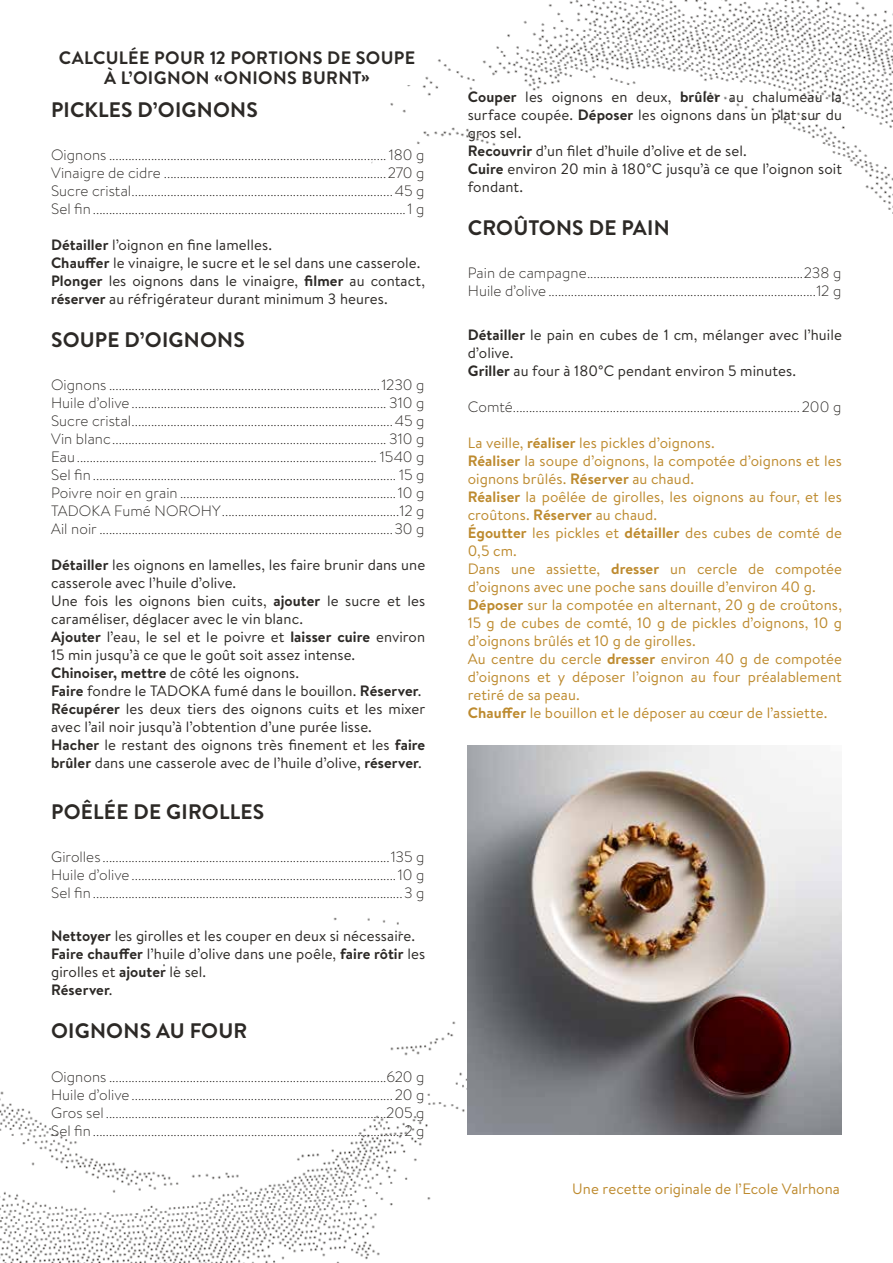
<style>
.page{position:relative;width:893px;height:1263px;background:#fff}
.page>*{position:absolute;margin:0;border:0;box-sizing:border-box;transform-origin:0 0}
.t1{font:700 21px "Brandon Text";letter-spacing:.01em;color:#2c2926}
.t2{font:700 18px/20.2px "Brandon Text";letter-spacing:.02em;color:#2c2926;text-align:center}
.t3{font:300 15px/18px "Brandon Text";letter-spacing:.005em;color:#2c2926;text-align:justify}
.t4{font:15px/18px "Brandon Text";letter-spacing:.005em;color:#2c2926}
.t5{font:15px/18px "Brandon Text";letter-spacing:.005em;color:#bd8a2e}
.s1{font-weight:700}
</style>
<div class="page">
<img style="left:0;top:902px;width:508px;height:361px">
<img style="left:371px;top:0;width:522px;height:214px">
<img style="left:468px;top:745px;width:374px;height:389px">
<div style="left:51px;top:51px;width:374px;height:34px;background:#fff;border-radius:11px"></div>
<p class="t2" style="left:59px;top:47px;width:358px">CALCULÉE POUR 12 PORTIONS DE SOUPE<br>À L’OIGNON «ONIONS BURNT»</p>
<h1 class="t1" style="left:51px;top:95px;width:208px">PICKLES D’OIGNONS</h1>
<p class="t3" style="left:51px;top:145px;width:375px">Oignons ...................................................................................... 180 g Vinaigre de cidre .....................................................................270 g Sucre cristal.................................................................................45 g Sel fin.................................................................................................1 g</p>
<p class="t4" style="left:51px;top:235px;width:376px"><span class="s1">Détailler</span> l’oignon en fine lamelles.<br><span class="s1">Chauffer</span> le vinaigre, le sucre et le sel dans une casserole.<br><span class="s1">Plonger</span> les oignons dans le vinaigre, <span class="s1">filmer</span> au contact, <span class="s1">réserver</span> au réfrigérateur durant minimum 3 heures.</p>
<h1 class="t1" style="left:51px;top:325px;width:195px">SOUPE D’OIGNONS</h1>
<p class="t3" style="left:51px;top:376px;width:375px">Oignons ....................................................................................1230 g Huile d’olive ............................................................................... 310 g Sucre cristal.................................................................................45 g Vin blanc..................................................................................... 310 g Eau............................................................................................. 1540 g Sel fin.............................................................................................. 15 g Poivre noir en grain ...................................................................10 g TADOKA Fumé NOROHY.......................................................12 g Ail noir ...........................................................................................30 g</p>
<p class="t4" style="left:51px;top:556px;width:376px"><span class="s1">Détailler</span> les oignons en lamelles, les faire brunir dans une casserole avec l’huile d’olive.<br>Une fois les oignons bien cuits, <span class="s1">ajouter</span> le sucre et les caraméliser, déglacer avec le vin blanc.<br><span class="s1">Ajouter</span> l’eau, le sel et le poivre et <span class="s1">laisser cuire</span> environ 15 min jusqu’à ce que le goût soit assez intense.<br><span class="s1">Chinoiser, mettre</span> de côté les oignons.<br><span class="s1">Faire</span> fondre le TADOKA fumé dans le bouillon. <span class="s1">Réserver</span>.<br><span class="s1">Récupérer</span> les deux tiers des oignons cuits et les mixer avec l’ail noir jusqu’à l’obtention d’une purée lisse.<br><span class="s1">Hacher</span> le restant des oignons très finement et les <span class="s1">faire brûler</span> dans une casserole avec de l’huile d’olive, <span class="s1">réserver</span>.</p>
<h1 class="t1" style="left:51px;top:797px;width:214px">POÊLÉE DE GIROLLES</h1>
<p class="t3" style="left:51px;top:847px;width:375px">Girolles .........................................................................................135 g Huile d’olive ..................................................................................10 g Sel fin................................................................................................3 g</p>
<p class="t4" style="left:51px;top:926px;width:376px"><span class="s1">Nettoyer</span> les girolles et les couper en deux si nécessaire.<br><span class="s1">Faire chauffer</span> l’huile d’olive dans une poêle, <span class="s1">faire rôtir</span> les girolles et <span class="s1">ajouter</span> le sel.<br><span class="s1">Réserver</span>.</p>
<h1 class="t1" style="left:51px;top:1016px;width:198px">OIGNONS AU FOUR</h1>
<p class="t3" style="left:51px;top:1067px;width:375px">Oignons ......................................................................................620 g Huile d’olive .................................................................................20 g Gros sel .......................................................................................205 g Sel fin................................................................................................2 g</p>
<p class="t4" style="left:468px;top:87px;width:376px"><span class="s1">Couper</span> les oignons en deux, <span class="s1">brûler</span> au chalumeau la surface coupée. <span class="s1">Déposer</span> les oignons dans un plat sur du gros sel.<br><span class="s1">Recouvrir</span> d’un filet d’huile d’olive et de sel.<br><span class="s1">Cuire</span> environ 20 min à 180°C jusqu’à ce que l’oignon soit fondant.</p>
<h1 class="t1" style="left:468px;top:213px;width:203px">CROÛTONS DE PAIN</h1>
<p class="t3" style="left:468px;top:264px;width:375px">Pain de campagne...................................................................238 g<br>Huile d’olive ...................................................................................12 g</p>
<p class="t4" style="left:468px;top:325px;width:376px"><span class="s1">Détailler</span> le pain en cubes de 1 cm, mélanger avec l’huile d’olive.<br><span class="s1">Griller</span> au four à 180°C pendant environ 5 minutes.</p>
<p class="t3" style="left:468px;top:397px;width:375px">Comté.........................................................................................200 g</p>
<p class="t5" style="left:468px;top:433px;width:376px">La veille, <span class="s1">réaliser</span> les pickles d’oignons.<br><span class="s1">Réaliser</span> la soupe d’oignons, la compotée d’oignons et les oignons brûlés. <span class="s1">Réserver</span> au chaud.<br><span class="s1">Réaliser</span> la poêlée de girolles, les oignons au four, et les croûtons. <span class="s1">Réserver</span> au chaud.<br><span class="s1">Égoutter</span> les pickles et <span class="s1">détailler</span> des cubes de comté de 0,5 cm.<br>Dans une assiette, <span class="s1">dresser</span> un cercle de compotée d’oignons avec une poche sans douille d’environ 40 g.<br><span class="s1">Déposer</span> sur la compotée en alternant, 20 g de croûtons, 15 g de cubes de comté, 10 g de pickles d’oignons, 10 g d’oignons brûlés et 10 g de girolles.<br>Au centre du cercle <span class="s1">dresser</span> environ 40 g de compotée d’oignons et y déposer l’oignon au four préalablement retiré de sa peau.<br><span class="s1">Chauffer</span> le bouillon et le déposer au cœur de l’assiette.</p>
<p class="t5" style="left:572px;top:1179px;width:269px">Une recette originale de l’Ecole Valrhona</p>
</div>
